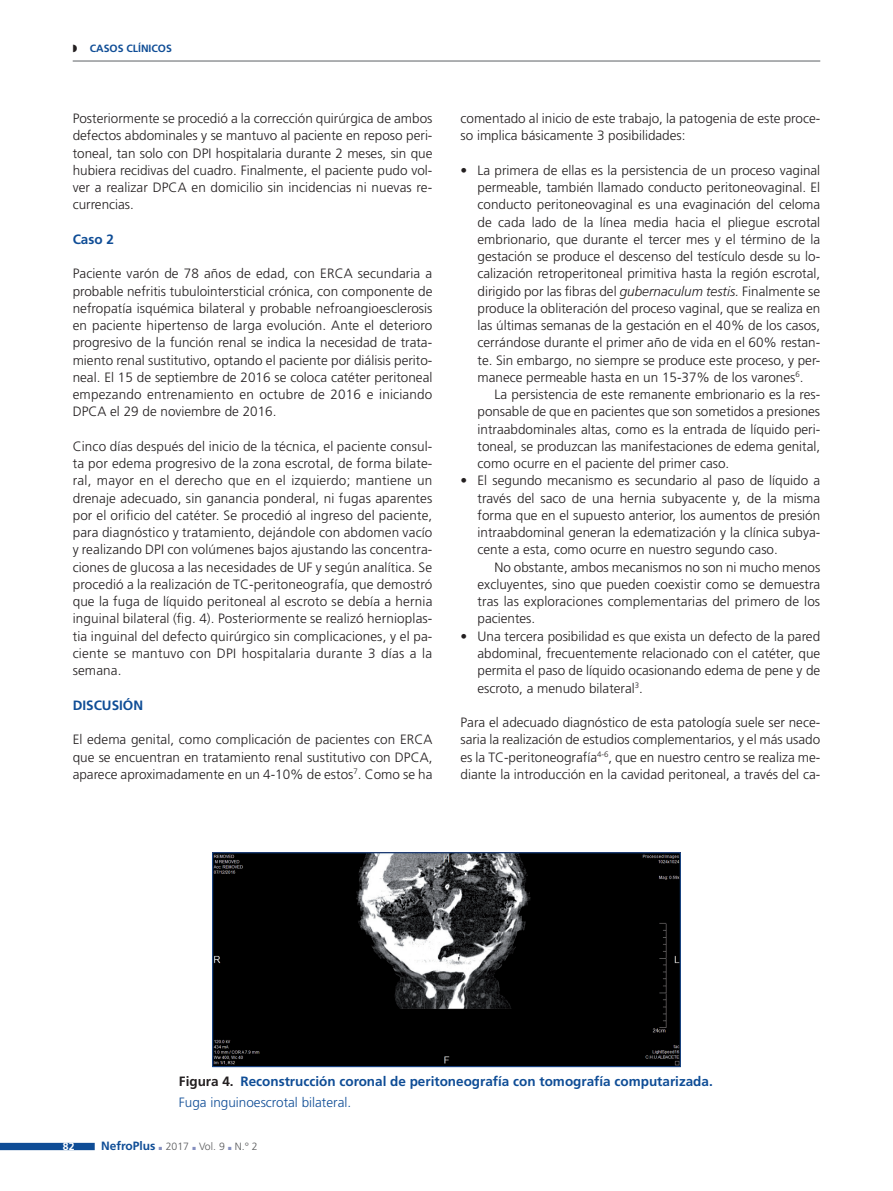
<style>
.page{position:relative;width:893px;height:1191px;background:#fff}
.page>*{position:absolute;margin:0;border:0;box-sizing:border-box;transform-origin:0 0}
.t1{font:300 13.5px/17.2px "Frutiger";color:#231f20;text-align:justify}
.t2{font:700 13.5px/21.5px "Frutiger";color:#0f4d96}
.t3{font:700 12px "Frutiger";color:#0f4d96}
.t4{font:300 10.5px "Frutiger";color:#57585a}
.t5{font:700 10.5px "Frutiger";color:#0f4d96}
.t6{font:700 10.5px "Frutiger";color:#fff}
.s1{color:#231f20}
.s2{font-style:italic}
.s3{font-weight:300}
.s4{color:#858fbf}
</style>
<div class="page">
<svg style="left:0;top:1142px;width:95px;height:8px"></svg>
<hr style="left:73px;top:60px;width:747px;height:2px;background:#939598">
<img style="left:214px;top:854px;width:465px;height:211px">
<div style="left:212px;top:852px;width:469px;height:215px;border:1px solid #0f4d96"></div>
<p class="t5" style="left:73px;top:42px;width:101px"><span class="s1">◗</span> CASOS CLÍNICOS</p>
<p class="t1" style="left:73px;top:110px;width:361px">Posteriormente se procedió a la corrección quirúrgica de ambos defectos abdominales y se mantuvo al paciente en reposo peri&shy;toneal, tan solo con DPI hospitalaria durante 2 meses, sin que hubiera recidivas del cuadro. Finalmente, el paciente pudo vol&shy;ver a realizar DPCA en domicilio sin incidencias ni nuevas re&shy;currencias.</p>
<p class="t2" style="left:73px;top:228px;width:43px">Caso 2</p>
<p class="t1" style="left:73px;top:265px;width:361px">Paciente varón de 78 años de edad, con ERCA secundaria a probable nefritis tubulointersticial crónica, con componente de nefropatía isquémica bilateral y probable nefroangioesclerosis en paciente hipertenso de larga evolución. Ante el deterioro progresivo de la función renal se indica la necesidad de trata&shy;miento renal sustitutivo, optando el paciente por diálisis perito&shy;neal. El 15 de septiembre de 2016 se coloca catéter peritoneal empezando entrenamiento en octubre de 2016 e iniciando DPCA el 29 de noviembre de 2016.</p>
<p class="t1" style="left:73px;top:437px;width:361px">Cinco días después del inicio de la técnica, el paciente consul&shy;ta por edema progresivo de la zona escrotal, de forma bilate&shy;ral, mayor en el derecho que en el izquierdo; mantiene un drenaje adecuado, sin ganancia ponderal, ni fugas aparentes por el orificio del catéter. Se procedió al ingreso del paciente, para diagnóstico y tratamiento, dejándole con abdomen vacío y realizando DPI con volúmenes bajos ajustando las concentra&shy;ciones de glucosa a las necesidades de UF y según analítica. Se procedió a la realización de TC-peritoneografía, que demostró que la fuga de líquido peritoneal al escroto se debía a hernia inguinal bilateral (fig. 4). Posteriormente se realizó hernioplas&shy;tia inguinal del defecto quirúrgico sin complicaciones, y el pa&shy;ciente se mantuvo con DPI hospitalaria durante 3 días a la semana.</p>
<p class="t2" style="left:73px;top:694px;width:72px">DISCUSIÓN</p>
<p class="t1" style="left:73px;top:731px;width:361px">El edema genital, como complicación de pacientes con ERCA que se encuentran en tratamiento renal sustitutivo con DPCA, aparece aproximadamente en un 4-10% de estos<sup>7</sup>. Como se ha</p>
<p class="t1" style="left:460px;top:110px;width:361px">comentado al inicio de este trabajo, la patogenia de este proce&shy;so implica básicamente 3 posibilidades:</p>
<p class="t1" style="left:477px;top:161px;width:344px;text-indent:-17px">• La primera de ellas es la persistencia de un proceso vaginal permeable, también llamado conducto peritoneovaginal. El conducto peritoneovaginal es una evaginación del celoma de cada lado de la línea media hacia el pliegue escrotal embrionario, que durante el tercer mes y el término de la gestación se produce el descenso del testículo desde su lo&shy;calización retroperitoneal primitiva hasta la región escrotal, dirigido por las fibras del <span class="s2">gubernaculum testis.</span> Finalmente se produce la obliteración del proceso vaginal, que se realiza en las últimas semanas de la gestación en el 40% de los casos, cerrándose durante el primer año de vida en el 60% restan&shy;te. Sin embargo, no siempre se produce este proceso, y per&shy;manece permeable hasta en un 15-37% de los varones<sup>6</sup>.</p>
<p class="t1" style="left:477px;top:386px;width:344px;text-indent:17px">La persistencia de este remanente embrionario es la res&shy;ponsable de que en pacientes que son sometidos a presiones intraabdominales altas, como es la entrada de líquido peri&shy;toneal, se produzcan las manifestaciones de edema genital, como ocurre en el paciente del primer caso.</p>
<p class="t1" style="left:477px;top:472px;width:344px;text-indent:-17px">• El segundo mecanismo es secundario al paso de líquido a través del saco de una hernia subyacente y, de la misma forma que en el supuesto anterior, los aumentos de presión intraabdominal generan la edematización y la clínica subya&shy;cente a esta, como ocurre en nuestro segundo caso.</p>
<p class="t1" style="left:477px;top:558px;width:344px;text-indent:17px">No obstante, ambos mecanismos no son ni mucho menos excluyentes, sino que pueden coexistir como se demuestra tras las exploraciones complementarias del primero de los pacientes.</p>
<p class="t1" style="left:477px;top:627px;width:344px;text-indent:-17px">• Una tercera posibilidad es que exista un defecto de la pared abdominal, frecuentemente relacionado con el catéter, que permita el paso de líquido ocasionando edema de pene y de escroto, a menudo bilateral<sup>3</sup>.</p>
<p class="t1" style="left:460px;top:713px;width:361px">Para el adecuado diagnóstico de esta patología suele ser nece&shy;saria la realización de estudios complementarios, y el más usado es la TC-peritoneografía<sup>4-6</sup>, que en nuestro centro se realiza me&shy;diante la introducción en la cavidad peritoneal, a través del ca-</p>
<p class="t2" style="left:179px;top:1070px;width:535px"><span class="s1">Figura 4.</span> Reconstrucción coronal de peritoneografía con tomografía computarizada.<br><span class="s3">Fuga inguinoescrotal bilateral.</span></p>
<p class="t6" style="left:63px;top:1140px;width:13px">82</p>
<p class="t3" style="left:101px;top:1139px;width:56px">NefroPlus</p>
<p class="t4" style="left:159px;top:1140px;width:100px"><span class="s4">■</span> 2017 <span class="s4">■</span> Vol. 9 <span class="s4">■</span> N.° 2</p>
</div>
